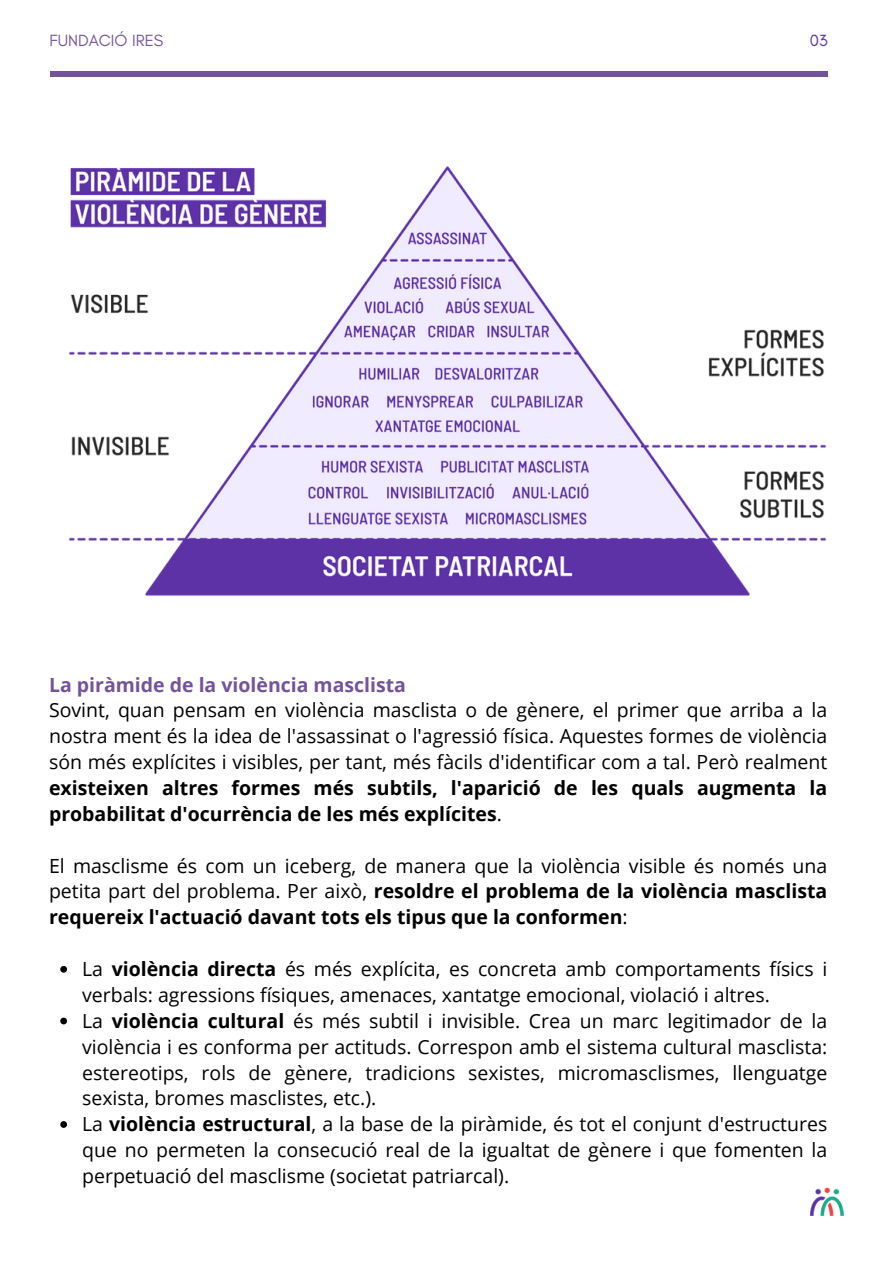
<style>
.page{position:relative;width:893px;height:1264px;background:#fff}
.page>*{position:absolute;margin:0;border:0;box-sizing:border-box;transform-origin:0 0}
.t1{font:19.5px/25.8px "Open Sans";color:#000;text-align:justify}
.t2{font:700 19.5px "Open Sans";color:#74539b}
.t3{font:16.5px "Glacial Indifference";color:#74539b}
.t4{font:16.5px "Glacial Indifference";color:#5d32a7}
.s1{font-weight:700}
</style>
<div class="page">
<div style="left:50px;top:72px;width:777px;height:5px;background:#74539b"></div>
<img style="left:810px;top:1187px;width:34px;height:29px">
<img style="left:69px;top:166px;width:757px;height:430px">
<svg style="left:60px;top:965px;width:7px;height:7px"></svg>
<svg style="left:60px;top:1017px;width:7px;height:7px"></svg>
<svg style="left:60px;top:1121px;width:7px;height:6px"></svg>
<p class="t3" style="left:49px;top:30px;width:115px">FUNDACIÓ IRES</p>
<p class="t4" style="left:809px;top:30px;width:19px">03</p>
<p class="t2" style="left:49px;top:670px;width:358px">La piràmide de la violència masclista</p>
<p class="t1" style="left:49px;top:697px;width:779px">Sovint, quan pensam en violència masclista o de gènere, el primer que arriba a la nostra ment és la idea de l'assassinat o l'agressió física. Aquestes formes de violència són més explícites i visibles, per tant, més fàcils d'identificar com a tal. Però realment <span class="s1">existeixen altres formes més subtils, l'aparició de les quals augmenta la probabilitat d'ocurrència de les més explícites</span>.</p>
<p class="t1" style="left:49px;top:852px;width:779px">El masclisme és com un iceberg, de manera que la violència visible és només una petita part del problema. Per això, <span class="s1">resoldre el problema de la violència masclista requereix l'actuació davant tots els tipus que la conformen</span>:</p>
<p class="t1" style="left:82px;top:955px;width:746px">La <span class="s1">violència directa</span> és més explícita, es concreta amb comportaments físics i verbals: agressions físiques, amenaces, xantatge emocional, violació i altres.</p>
<p class="t1" style="left:82px;top:1007px;width:746px">La <span class="s1">violència cultural</span> és més subtil i invisible. Crea un marc legitimador de la violència i es conforma per actituds. Correspon amb el sistema cultural masclista: estereotips, rols de gènere, tradicions sexistes, micromasclismes, llenguatge sexista, bromes masclistes, etc.).</p>
<p class="t1" style="left:82px;top:1110px;width:746px">La <span class="s1">violència estructural</span>, a la base de la piràmide, és tot el conjunt d'estructures que no permeten la consecució real de la igualtat de gènere i que fomenten la perpetuació del masclisme (societat patriarcal).</p>
</div>
